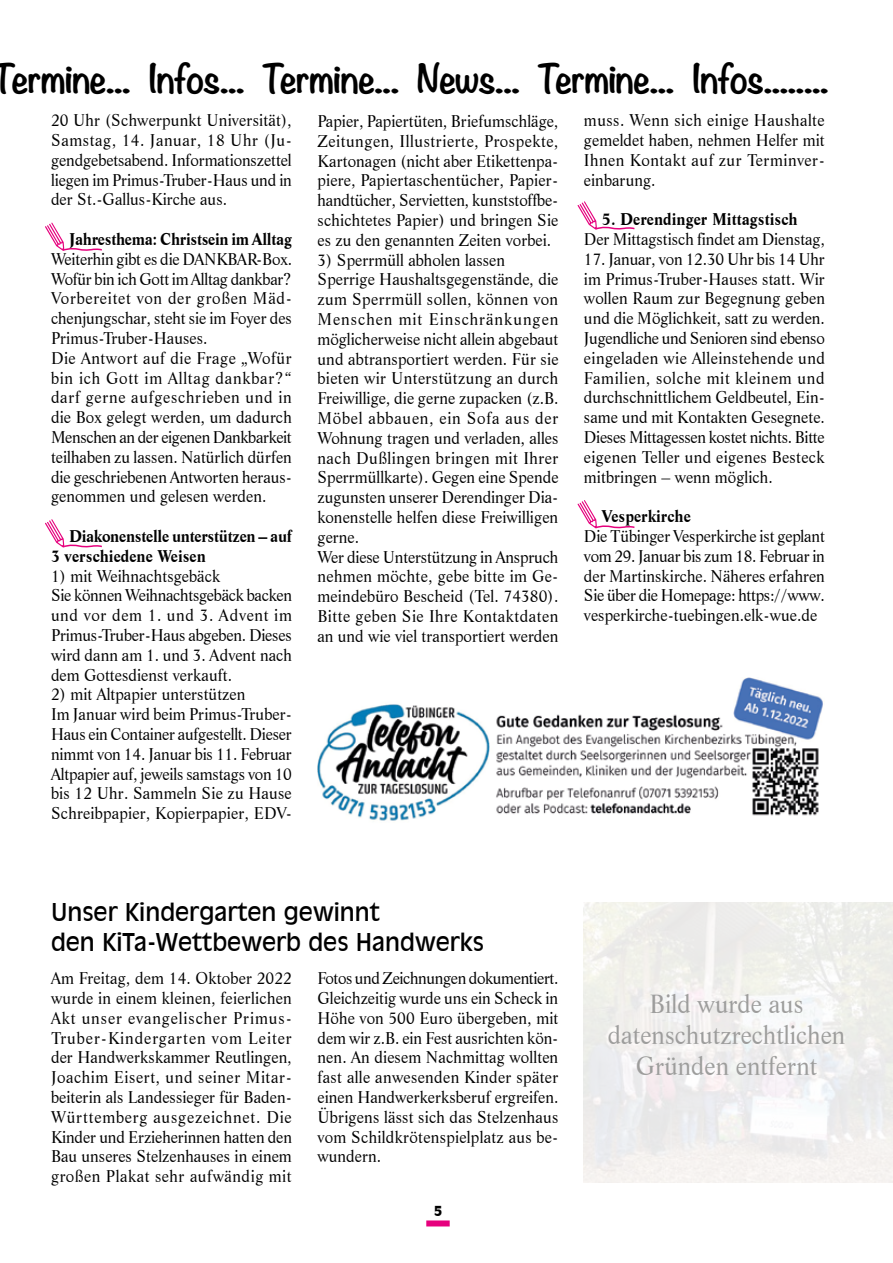
<style>
.page{position:relative;width:893px;height:1263px;background:#fff}
.page>*{position:absolute;margin:0;border:0;box-sizing:border-box;transform-origin:0 0}
.t1{font:700 36px "Noteworthy";letter-spacing:-.035em;color:#000}
.t2{font:25.5px/30.6px "Life BT";color:#9d9d9c;text-align:center;scale:.95 1}
.t3{font:24px/30px "Incised 901 BT";color:#000}
.t4{font:16.5px/19.8px "Life BT";color:#000;text-align:justify;scale:.95 1}
.t5{font:700 16.5px/19.8px "Life BT";letter-spacing:-.02em;color:#000;scale:.95 1}
.t6{font:700 16.5px "Life BT";color:#000;scale:.95 1}
.t7{font:900 13.5px "Incised 901 BT";color:#000;scale:.95 1}
</style>
<div class="page">
<div style="left:426px;top:1220px;width:24px;height:6px;background:#e6007d"></div>
<svg style="left:45px;top:223px;width:57px;height:28px"></svg>
<svg style="left:578px;top:201px;width:57px;height:29px"></svg>
<svg style="left:578px;top:500px;width:57px;height:29px"></svg>
<svg style="left:45px;top:519px;width:57px;height:29px"></svg>
<img style="left:317px;top:677px;width:506px;height:144px">
<h1 class="t1" style="left:-6px;top:48px;width:836px">Termine... Infos... Termine... News... Termine... Infos........</h1>
<p class="t4" style="left:51px;top:110px;width:255px">20 Uhr (Schwerpunkt Universität), Samstag, 14. Januar, 18 Uhr (Ju&shy;gendgebetsabend. Informationszettel liegen im Primus-Truber-Haus und in der St.-Gallus-Kirche aus.</p>
<p class="t5" style="left:69px;top:229px;width:236px">Jahresthema: Christsein im Alltag</p>
<p class="t4" style="left:51px;top:248px;width:255px;text-align:left">Weiterhin gibt es die DANKBAR-Box.<br>Wofür bin ich Gott im Alltag dankbar?<br>Vorbereitet von der großen Mäd&shy;chenjungschar, steht sie im Foyer des Primus-Truber-Hauses.<br>Die Antwort auf die Frage „Wofür bin ich Gott im Alltag dankbar?“ darf gerne aufgeschrieben und in die Box gelegt werden, um dadurch Menschen an der eigenen Dankbarkeit teilhaben zu lassen. Natürlich dürfen die geschriebenen Antworten heraus&shy;genommen und gelesen werden.</p>
<p class="t5" style="left:51px;top:526px;width:255px;text-indent:18px">Diakonenstelle unterstützen – auf<br>3 verschiedene Weisen</p>
<p class="t4" style="left:51px;top:565px;width:255px;text-align:left">1) mit Weihnachtsgebäck<br>Sie können Weihnachtsgebäck backen und vor dem 1. und 3. Advent im<br>Primus-Truber-Haus abgeben. Dieses wird dann am 1. und 3. Advent nach dem Gottesdienst verkauft.</p>
<p class="t4" style="left:51px;top:684px;width:255px;text-align:left">2) mit Altpapier unterstützen<br>Im Januar wird beim Primus-Truber-Haus ein Container aufgestellt. Dieser nimmt von 14. Januar bis 11. Februar Altpapier auf, jeweils samstags von 10 bis 12 Uhr. Sammeln Sie zu Hause Schreibpapier, Kopierpapier, EDV-</p>
<p class="t4" style="left:584px;top:110px;width:255px">muss. Wenn sich einige Haushalte gemeldet haben, nehmen Helfer mit Ihnen Kontakt auf zur Terminver&shy;einbarung.</p>
<p class="t6" style="left:602px;top:208px;width:207px">5. Derendinger Mittagstisch</p>
<p class="t4" style="left:584px;top:229px;width:255px">Der Mittagstisch findet am Dienstag,</p>
<p class="t4" style="left:584px;top:248px;width:255px">17. Januar, von 12.30 Uhr bis 14 Uhr im Primus-Truber-Hauses statt. Wir wollen Raum zur Begegnung geben und die Möglichkeit, satt zu werden.<br>Jugendliche und Senioren sind ebenso eingeladen wie Alleinstehende und Familien, solche mit kleinem und durchschnittlichem Geldbeutel, Ein&shy;same und mit Kontakten Gesegnete.<br>Dieses Mittagessen kostet nichts. Bitte eigenen Teller und eigenes Besteck mitbringen – wenn möglich.</p>
<p class="t6" style="left:602px;top:505px;width:95px">Vesperkirche</p>
<p class="t4" style="left:584px;top:526px;width:255px">Die Tübinger Vesperkirche ist geplant vom 29. Januar bis zum 18. Februar in der Martinskirche. Näheres erfahren Sie über die Homepage: https://www. vesperkirche-tuebingen.elk-wue.de</p>
<p class="t4" style="left:317px;top:111px;width:255px">Papier, Papiertüten, Briefumschläge, Zeitungen, Illustrierte, Prospekte, Kartonagen (nicht aber Etikettenpa&shy;piere, Papiertaschentücher, Papier&shy;handtücher, Servietten, kunststoffbe&shy;schichtetes Papier) und bringen Sie es zu den genannten Zeiten vorbei.</p>
<p class="t4" style="left:317px;top:249px;width:255px;text-align:left">3) Sperrmüll abholen lassen Sperrige Haushaltsgegenstände, die zum Sperrmüll sollen, können von Menschen mit Einschränkungen möglicherweise nicht allein abgebaut und abtransportiert werden. Für sie bieten wir Unterstützung an durch Freiwillige, die gerne zupacken (z.B.<br>Möbel abbauen, ein Sofa aus der Wohnung tragen und verladen, alles nach Dußlingen bringen mit Ihrer Sperrmüllkarte). Gegen eine Spende zugunsten unserer Derendinger Dia&shy;konenstelle helfen diese Freiwilligen gerne.<br>Wer diese Unterstützung in Anspruch nehmen möchte, gebe bitte im Ge&shy;meindebüro Bescheid (Tel. 74380).<br>Bitte geben Sie Ihre Kontaktdaten an und wie viel transportiert werden</p>
<h3 class="t3" style="left:51px;top:897px;width:435px">Unser Kindergarten gewinnt<br>den KiTa-Wettbewerb des Handwerks</h3>
<p class="t4" style="left:317px;top:968px;width:255px">Fotos und Zeichnungen dokumentiert.<br>Gleichzeitig wurde uns ein Scheck in Höhe von 500 Euro übergeben, mit dem wir z.B. ein Fest ausrichten kön&shy;nen. An diesem Nachmittag wollten fast alle anwesenden Kinder später einen Handwerkerksberuf ergreifen.<br>Übrigens lässt sich das Stelzenhaus vom Schildkrötenspielplatz aus be&shy;wundern.</p>
<p class="t4" style="left:51px;top:968px;width:255px">Am Freitag, dem 14. Oktober 2022 wurde in einem kleinen, feierlichen Akt unser evangelischer Primus-Truber-Kindergarten vom Leiter der Handwerkskammer Reutlingen, Joachim Eisert, und seiner Mitar&shy;beiterin als Landessieger für Baden-Württemberg ausgezeichnet. Die Kinder und Erzieherinnen hatten den Bau unseres Stelzenhauses in einem großen Plakat sehr aufwändig mit</p>
<p class="t7" style="left:434px;top:1203px;width:10px">5</p>
<h2 class="t2" style="left:608px;top:988px;width:251px">Bild wurde aus datenschutzrechtlichen<br>Gründen entfernt</h2>
</div>
